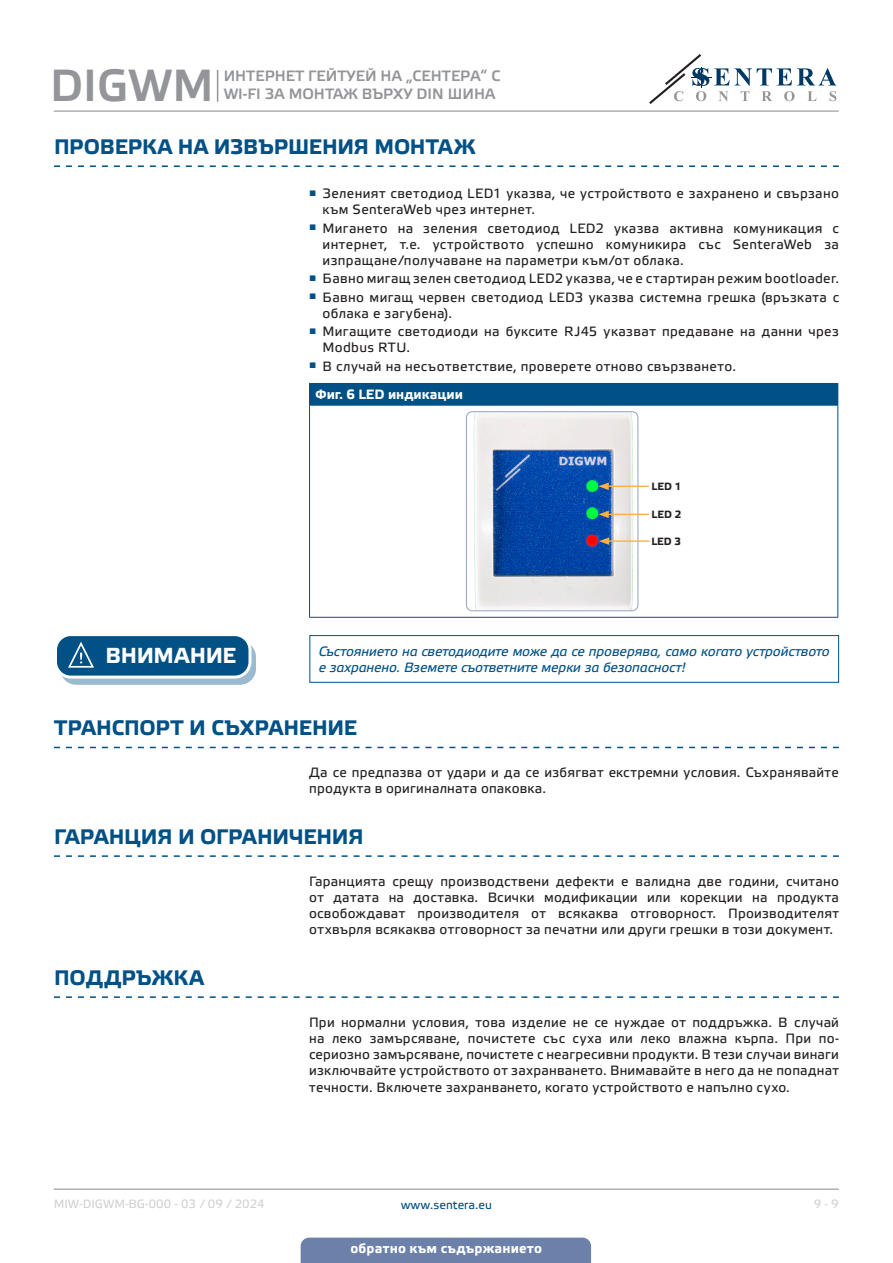
<style>
.page{position:relative;width:893px;height:1263px;background:#fff}
.page>*{position:absolute;margin:0;border:0;box-sizing:border-box;transform-origin:0 0}
.t1{font:45px "Etelka Medium Pro";color:#939598}
.t2{font:700 21.75px "Etelka Text Pro";letter-spacing:-.02em;color:#fff}
.t3{font:700 21px "Etelka Text Pro";letter-spacing:-.005em;color:#015186}
.t4{font:15px/18px "Etelka Medium Pro";color:#939598}
.body{font:13.5px/16.2px "Etelka Text Pro";letter-spacing:.025em;color:#231f20}
.attention{font:italic 13.5px/16.2px "Etelka Text Pro";letter-spacing:-.01em;color:#015186}
.head-table{font:700 13.5px "Etelka Text Pro";letter-spacing:.01em;color:#fff}
.t5{font:12px "Etelka Text Pro";color:#d1d2d4}
.t6{font:12px "Etelka Text Pro";color:#015186}
.Numbers{font:700 10.5px "Etelka Text Pro";letter-spacing:.005em;color:#231f20}
</style>
<div class="page">
<hr style="left:54px;top:111px;width:785px;height:1px;background:#939598">
<hr style="left:54px;top:1188px;width:785px;height:2px;background:#939598">
<svg style="left:649px;top:54px;width:187px;height:50px"></svg>
<div style="left:301px;top:1237px;width:290px;height:26px;background:#6c81aa"></div>
<hr style="left:217px;top:70px;width:1px;height:32px;background:#939598">
<svg style="left:54px;top:165px;width:785px;height:2px"></svg>
<div style="left:309px;top:383px;width:529px;height:22px;background:#015186"></div>
<hr style="left:309px;top:405px;width:529px;height:1px;background:#015186">
<hr style="left:309px;top:406px;width:1px;height:211px;background:#015186">
<hr style="left:837px;top:406px;width:1px;height:211px;background:#015186">
<hr style="left:309px;top:617px;width:529px;height:1px;background:#015186">
<img style="left:467px;top:412px;width:171px;height:199px">
<div style="left:466px;top:411px;width:172px;height:200px;border:1px solid #94a2c2;border-radius:6px"></div>
<hr style="left:606px;top:486px;width:43px;height:1px;background:#fbb03f">
<svg style="left:598px;top:482px;width:11px;height:8px"></svg>
<hr style="left:606px;top:514px;width:43px;height:1px;background:#fbb03f">
<svg style="left:598px;top:511px;width:11px;height:7px"></svg>
<hr style="left:607px;top:540px;width:42px;height:2px;background:#fbb03f">
<svg style="left:599px;top:537px;width:10px;height:8px"></svg>
<div style="left:61px;top:642px;width:194px;height:42px;background:#9abacf;border-radius:15px"></div>
<div style="left:60px;top:641px;width:196px;height:44px;border:1px solid #015186;border-radius:15px"></div>
<div style="left:56px;top:635px;width:194px;height:42px;background:#015186;border-radius:15px"></div>
<div style="left:54px;top:633px;width:197px;height:46px;border:3px solid #fff;border-radius:15px"></div>
<svg style="left:67px;top:641px;width:38px;height:37px"></svg>
<div style="left:309px;top:635px;width:530px;height:48px;border:1px solid #015186"></div>
<svg style="left:54px;top:747px;width:785px;height:1px"></svg>
<svg style="left:54px;top:855px;width:785px;height:2px"></svg>
<svg style="left:54px;top:996px;width:785px;height:2px"></svg>
<h1 class="t1" style="left:50px;top:61px;width:165px">DIGWM</h1>
<p class="t4" style="left:224px;top:67px;width:278px">ИНТЕРНЕТ ГЕЙТУЕЙ НА „СЕНТЕРА“ С<br>WI-FI ЗА МОНТАЖ ВЪРХУ DIN ШИНА</p>
<p class="t3" style="left:54px;top:135px;width:423px">ПРОВЕРКА НА ИЗВЪРШЕНИЯ МОНТАЖ</p>
<p class="body" style="left:323px;top:186px;width:518px;text-indent:-13px"><sup>■</sup> Зеленият светодиод LED1 указва, че устройството е захранено и свързано към SenteraWeb чрез интернет.</p>
<p class="body" style="left:323px;top:221px;width:518px;text-align:justify;text-indent:-13px"><sup>■</sup> Мигането на зеления светодиод LED2 указва активна комуникация с интернет, т.е. устройството успешно комуникира със SenteraWeb за изпращане/получаване на параметри към/от облака.</p>
<p class="body" style="left:309px;top:271px;width:531px"><sup>■</sup> Бавно мигащ зелен светодиод LED2 указва, че е стартиран режим bootloader.</p>
<p class="body" style="left:323px;top:290px;width:518px;text-indent:-13px"><sup>■</sup> Бавно мигащ червен светодиод LED3 указва системна грешка (връзката с облака е загубена).</p>
<p class="body" style="left:323px;top:324px;width:518px;text-indent:-13px"><sup>■</sup> Мигащите светодиоди на буксите RJ45 указват предаване на данни чрез<br>Modbus RTU.</p>
<p class="body" style="left:309px;top:359px;width:429px"><sup>■</sup> В случай на несъответствие, проверете отново свързването.</p>
<p class="head-table" style="left:315px;top:387px;width:149px">Фиг. 6 LED индикации</p>
<p class="Numbers" style="left:652px;top:480px;width:31px">LED 1</p>
<p class="Numbers" style="left:652px;top:508px;width:31px">LED 2</p>
<p class="Numbers" style="left:651px;top:535px;width:31px">LED 3</p>
<p class="t2" style="left:105px;top:644px;width:132px">ВНИМАНИЕ</p>
<p class="attention" style="left:319px;top:644px;width:512px">Състоянието на светодиодите може да се проверява, само когато устройството е захранено. Вземете съответните мерки за безопасност!</p>
<p class="t3" style="left:54px;top:717px;width:304px">ТРАНСПОРТ И СЪХРАНЕНИЕ</p>
<p class="body" style="left:309px;top:765px;width:531px">Да се предпазва от удари и да се избягват екстремни условия. Съхранявайте продукта в оригиналната опаковка.</p>
<p class="t3" style="left:54px;top:825px;width:311px">ГАРАНЦИЯ И ОГРАНИЧЕНИЯ</p>
<p class="body" style="left:309px;top:874px;width:531px;text-align:justify">Гаранцията срещу производствени дефекти е валидна две години, считано от датата на доставка. Всички модификации или корекции на продукта освобождават производителя от всякаква отговорност. Производителят отхвърля всякаква отговорност за печатни или други грешки в този документ.</p>
<p class="t3" style="left:54px;top:966px;width:151px">ПОДДРЪЖКА</p>
<p class="body" style="left:309px;top:1015px;width:531px;text-align:justify">При нормални условия, това изделие не се нуждае от поддръжка. В случай на леко замърсяване, почистете със суха или леко влажна кърпа. При по&shy;сериозно замърсяване, почистете с неагресивни продукти. В тези случаи винаги изключвайте устройството от захранването. Внимавайте в него да не попаднат течности. Включете захранването, когато устройството е напълно сухо.</p>
<p class="t5" style="left:54px;top:1197px;width:212px">MIW-DIGWM-BG-000 - 03 / 09 / 2024</p>
<p class="t6" style="left:401px;top:1198px;width:93px">www.sentera.eu</p>
<p class="t5" style="left:814px;top:1197px;width:27px">9 - 9</p>
<p class="head-table" style="left:350px;top:1240px;width:193px">обратно към съдържанието</p>
</div>
